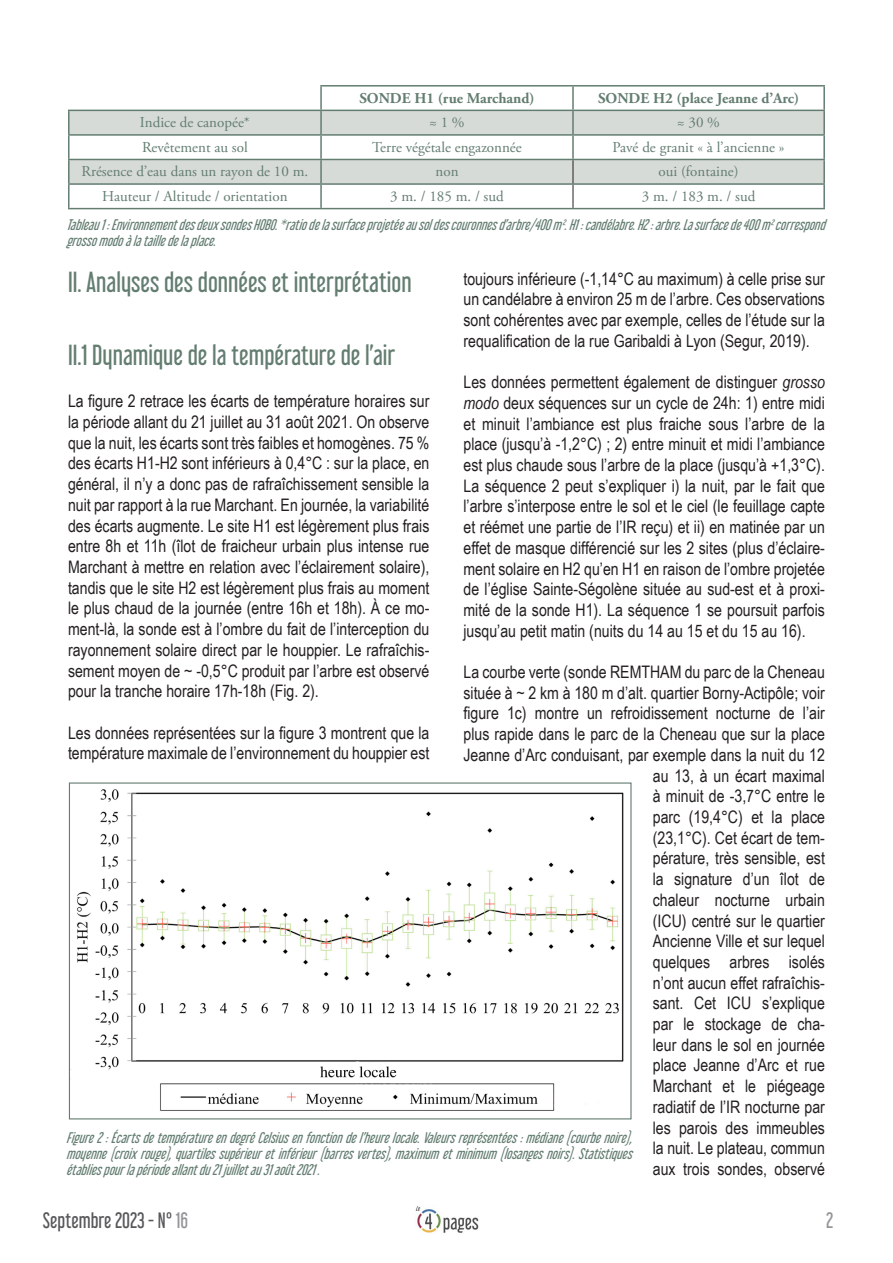
<style>
.page{position:relative;width:893px;height:1263px;background:#fff}
.page>*{position:absolute;margin:0;border:0;box-sizing:border-box;transform-origin:0 0}
.Titre_partie_milieu{font:25.5px "Libel Suit Rg";color:#637d70}
.t1{font:19.5px "Libel Suit Rg";color:#57585a}
.t2{font:19.5px "Libel Suit Rg";color:#939598}
.Texte_courant_11_5_p{font:17.25px/20.7px "Arial Narrow";color:#231f20;text-align:justify}
.Tableau-Texte_cellul{font:15px "Adobe Garamond Pro";color:#637d70}
.Tableau-Texte_cellul-2{font:700 15px "Adobe Garamond Pro";color:#637d70}
.Commentaire_figure{font:italic 13.5px/16.2px "Libel Suit Rg";color:#637d70}
.s1{font-style:italic}
.s2{color:#939598}
</style>
<div class="page">
<img style="left:415px;top:1206px;width:64px;height:27px">
<img style="left:77px;top:789px;width:547px;height:322px">
<svg style="left:70px;top:111px;width:753px;height:72px;fill:#d7dbd7"></svg>
<hr style="left:68px;top:160px;width:2px;height:23px;background:#637d70">
<hr style="left:320px;top:160px;width:2px;height:23px;background:#637d70">
<hr style="left:823px;top:160px;width:2px;height:23px;background:#637d70">
<hr style="left:68px;top:183px;width:253px;height:2px;background:#637d70">
<hr style="left:68px;top:185px;width:2px;height:23px;background:#637d70">
<hr style="left:321px;top:183px;width:252px;height:2px;background:#637d70">
<hr style="left:320px;top:185px;width:2px;height:23px;background:#637d70">
<hr style="left:573px;top:183px;width:252px;height:2px;background:#637d70">
<hr style="left:823px;top:185px;width:2px;height:23px;background:#637d70">
<hr style="left:68px;top:208px;width:253px;height:1px;background:#637d70">
<hr style="left:321px;top:208px;width:252px;height:1px;background:#637d70">
<hr style="left:573px;top:208px;width:252px;height:1px;background:#637d70">
<svg style="left:573px;top:160px;width:1px;height:48px"></svg>
<hr style="left:68px;top:136px;width:2px;height:23px;background:#637d70">
<hr style="left:320px;top:136px;width:2px;height:23px;background:#637d70">
<hr style="left:572px;top:136px;width:2px;height:23px;background:#637d70">
<hr style="left:823px;top:136px;width:2px;height:23px;background:#637d70">
<hr style="left:68px;top:159px;width:253px;height:1px;background:#637d70">
<hr style="left:321px;top:159px;width:252px;height:1px;background:#637d70">
<hr style="left:573px;top:159px;width:252px;height:1px;background:#637d70">
<hr style="left:68px;top:111px;width:2px;height:23px;background:#637d70">
<hr style="left:320px;top:111px;width:2px;height:23px;background:#637d70">
<hr style="left:572px;top:111px;width:2px;height:23px;background:#637d70">
<hr style="left:823px;top:111px;width:2px;height:23px;background:#637d70">
<hr style="left:68px;top:134px;width:253px;height:2px;background:#637d70">
<hr style="left:321px;top:134px;width:252px;height:2px;background:#637d70">
<hr style="left:573px;top:134px;width:252px;height:2px;background:#637d70">
<hr style="left:68px;top:110px;width:253px;height:1px;background:#637d70">
<hr style="left:320px;top:85px;width:253px;height:2px;background:#637d70">
<hr style="left:320px;top:87px;width:2px;height:23px;background:#637d70">
<hr style="left:321px;top:110px;width:252px;height:1px;background:#637d70">
<hr style="left:573px;top:85px;width:252px;height:2px;background:#637d70">
<hr style="left:572px;top:87px;width:2px;height:23px;background:#637d70">
<hr style="left:823px;top:87px;width:2px;height:23px;background:#637d70">
<hr style="left:573px;top:110px;width:252px;height:1px;background:#637d70">
<p class="Tableau-Texte_cellul-2" style="left:359px;top:89px;width:177px">SONDE H1 (rue Marchand)</p>
<p class="Tableau-Texte_cellul-2" style="left:598px;top:89px;width:203px">SONDE H2 (place Jeanne d’Arc)</p>
<p class="Tableau-Texte_cellul" style="left:140px;top:113px;width:111px">Indice de canopée*</p>
<p class="Tableau-Texte_cellul" style="left:429px;top:113px;width:37px">≈ 1 %</p>
<p class="Tableau-Texte_cellul" style="left:677px;top:113px;width:44px">≈ 30 %</p>
<p class="Tableau-Texte_cellul" style="left:142px;top:138px;width:107px">Revêtement au sol</p>
<p class="Tableau-Texte_cellul" style="left:372px;top:138px;width:151px">Terre végétale engazonnée</p>
<p class="Tableau-Texte_cellul" style="left:613px;top:138px;width:174px">Pavé de granit « à l’ancienne »</p>
<p class="Tableau-Texte_cellul" style="left:82px;top:163px;width:228px">Rrésence d’eau dans un rayon de 10 m.</p>
<p class="Tableau-Texte_cellul" style="left:435px;top:163px;width:25px">non</p>
<p class="Tableau-Texte_cellul" style="left:659px;top:163px;width:82px">oui (fontaine)</p>
<p class="Tableau-Texte_cellul" style="left:102px;top:187px;width:187px">Hauteur / Altitude / orientation</p>
<p class="Tableau-Texte_cellul" style="left:390px;top:187px;width:115px">3 m. / 185 m. / sud</p>
<p class="Tableau-Texte_cellul" style="left:642px;top:187px;width:115px">3 m. / 183 m. / sud</p>
<p class="Commentaire_figure" style="left:66px;top:215px;width:766px">Tableau1:EnvironnementdesdeuxsondesHOBO.*ratiodelasurfaceprojetéeausoldescouronnesd’arbre/400m².H1:candélabre.H2:arbre.Lasurfacede400m²correspond grossomodoàlatailledelaplace.</p>
<p class="Texte_courant_11_5_p" style="left:463px;top:268px;width:363px">toujours inférieure (-1,14°C au maximum) à celle prise sur un candélabre à environ 25 m de l’arbre. Ces observations sont cohérentes avec par exemple, celles de l’étude sur la requalification de la rue Garibaldi à Lyon (Segur, 2019).</p>
<p class="Texte_courant_11_5_p" style="left:463px;top:371px;width:363px">Les données permettent également de distinguer <span class="s1">grosso modo</span> deux séquences sur un cycle de 24h: 1) entre midi et minuit l’ambiance est plus fraiche sous l’arbre de la place (jusqu’à -1,2°C) ; 2) entre minuit et midi l’ambiance est plus chaude sous l’arbre de la place (jusqu’à +1,3°C).<br>La séquence 2 peut s’expliquer i) la nuit, par le fait que l’arbre s’interpose entre le sol et le ciel (le feuillage capte et réémet une partie de l’IR reçu) et ii) en matinée par un effet de masque différencié sur les 2 sites (plus d’éclaire&shy;ment solaire en H2 qu’en H1 en raison de l’ombre projetée de l’église Sainte-Ségolène située au sud-est et à proxi&shy;mité de la sonde H1). La séquence 1 se poursuit parfois jusqu’au petit matin (nuits du 14 au 15 et du 15 au 16).</p>
<p class="Texte_courant_11_5_p" style="left:463px;top:661px;width:363px;text-align:right">La courbe verte (sonde REMTHAM du parc de la Cheneau située à ~ 2 km à 180 m d’alt. quartier Borny-Actipôle; voir figure 1c) montre un refroidissement nocturne de l’air plus rapide dans le parc de la Cheneau que sur la place<br>Jeanne d’Arc conduisant, par exemple dans la nuit du 12 au 13, à un écart maximal<br>à minuit de -3,7°C entre le<br>parc (19,4°C) et la place<br>(23,1°C). Cet écart de tem-<br>pérature, très sensible, est<br>la signature d’un îlot de<br>chaleur nocturne urbain<br>(ICU) centré sur le quartier<br>Ancienne Ville et sur lequel<br>quelques arbres isolés<br>n’ont aucun effet rafraîchis-<br>sant. Cet ICU s’explique<br>par le stockage de cha-<br>leur dans le sol en journée<br>place Jeanne d’Arc et rue<br>Marchant et le piégeage<br>radiatif de l’IR nocturne par<br>les parois des immeubles<br>la nuit. Le plateau, commun<br>aux trois sondes, observé</p>
<p class="Titre_partie_milieu" style="left:68px;top:261px;width:345px">II. Analyses des données et interprétation</p>
<p class="Titre_partie_milieu" style="left:68px;top:335px;width:329px">II.1 Dynamique de la température de l’air</p>
<p class="Texte_courant_11_5_p" style="left:68px;top:390px;width:363px">La figure 2 retrace les écarts de température horaires sur la période allant du 21 juillet au 31 août 2021. On observe que la nuit, les écarts sont très faibles et homogènes. 75 % des écarts H1-H2 sont inférieurs à 0,4°C : sur la place, en général, il n’y a donc pas de rafraîchissement sensible la nuit par rapport à la rue Marchant. En journée, la variabilité des écarts augmente. Le site H1 est légèrement plus frais entre 8h et 11h (îlot de fraicheur urbain plus intense rue Marchant à mettre en relation avec l’éclairement solaire), tandis que le site H2 est légèrement plus frais au moment le plus chaud de la journée (entre 16h et 18h). À ce mo&shy;ment-là, la sonde est à l’ombre du fait de l’interception du rayonnement solaire direct par le houppier. Le rafraîchis&shy;sement moyen de ~ -0,5°C produit par l’arbre est observé pour la tranche horaire 17h-18h (Fig. 2).</p>
<p class="Texte_courant_11_5_p" style="left:68px;top:721px;width:363px">Les données représentées sur la figure 3 montrent que la température maximale de l’environnement du houppier est</p>
<p class="Commentaire_figure" style="left:66px;top:1128px;width:573px;text-align:justify">Figure2:ÉcartsdetempératureendegréCelsiusenfonctiondel’heurelocale.Valeursreprésentées:médiane(courbenoire), moyenne(croixrouge),quartilessupérieuretinférieur(barresvertes),maximumetminimum(losangesnoirs).Statistiques établiespourlapériodeallantdu21juilletau31août2021.</p>
<p class="t1" style="left:43px;top:1204px;width:147px">Septembre 2023 - N° <span class="s2">16</span></p>
<p class="t2" style="left:826px;top:1204px;width:9px">2</p>
</div>
